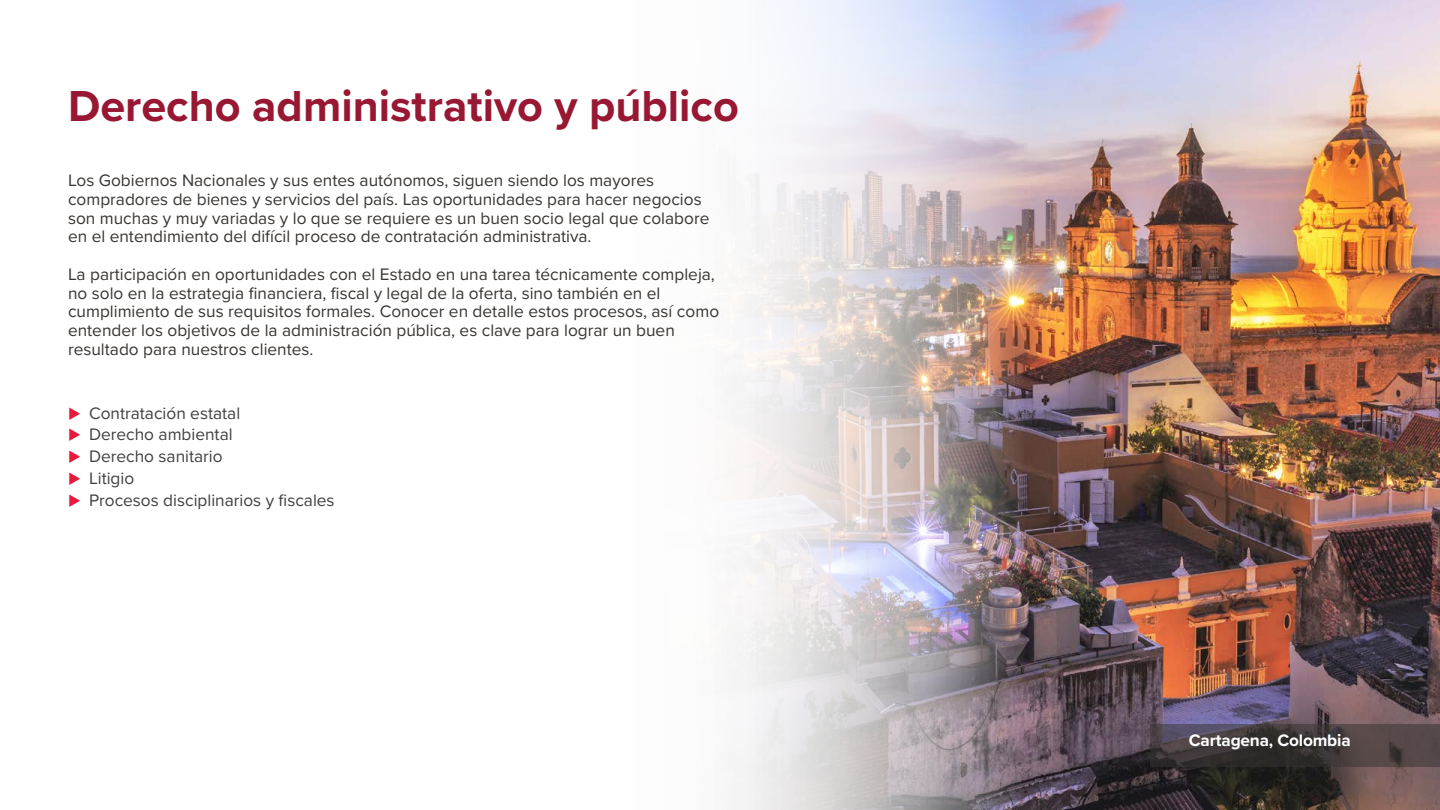
<style>
.page{position:relative;width:1440px;height:810px;background:#fff}
.page>*{position:absolute;margin:0;border:0;box-sizing:border-box;transform-origin:0 0}
.t1{font:700 45px "Proxima Nova";color:#981732}
.t2{font:17.25px/18.8px "Proxima Nova";color:#383532}
.t3{font:17.25px/21.8px "Proxima Nova";color:#404040}
.t4{font:700 17.25px "Proxima Nova";letter-spacing:-.01em;color:#fff}
</style>
<div class="page">
<img style="left:1269px;top:0;width:171px;height:810px">
<img style="left:727px;top:0;width:542px;height:810px">
<svg style="left:1150px;top:725px;width:290px;height:42px;background:#443c3d"></svg>
<h1 class="t1" style="left:68px;top:72px;width:672px">Derecho administrativo y público</h1>
<p class="t2" style="left:68px;top:170px;width:643px">Los Gobiernos Nacionales y sus entes autónomos, siguen siendo los mayores compradores de bienes y servicios del país. Las oportunidades para hacer negocios son muchas y muy variadas y lo que se requiere es un buen socio legal que colabore en el entendimiento del difícil proceso de contratación administrativa.</p>
<p class="t2" style="left:68px;top:264px;width:653px">La participación en oportunidades con el Estado en una tarea técnicamente compleja, no solo en la estrategia financiera, fiscal y legal de la oferta, sino también en el cumplimiento de sus requisitos formales. Conocer en detalle estos procesos, así como entender los objetivos de la administración pública, es clave para lograr un buen resultado para nuestros clientes.</p>
<p class="t3" style="left:89px;top:401px;width:247px">Contratación estatal<br>Derecho ambiental<br>Derecho sanitario<br>Litigio<br>Procesos disciplinarios y fiscales</p>
<p class="t4" style="left:1189px;top:727px;width:163px">Cartagena, Colombia</p>
</div>
